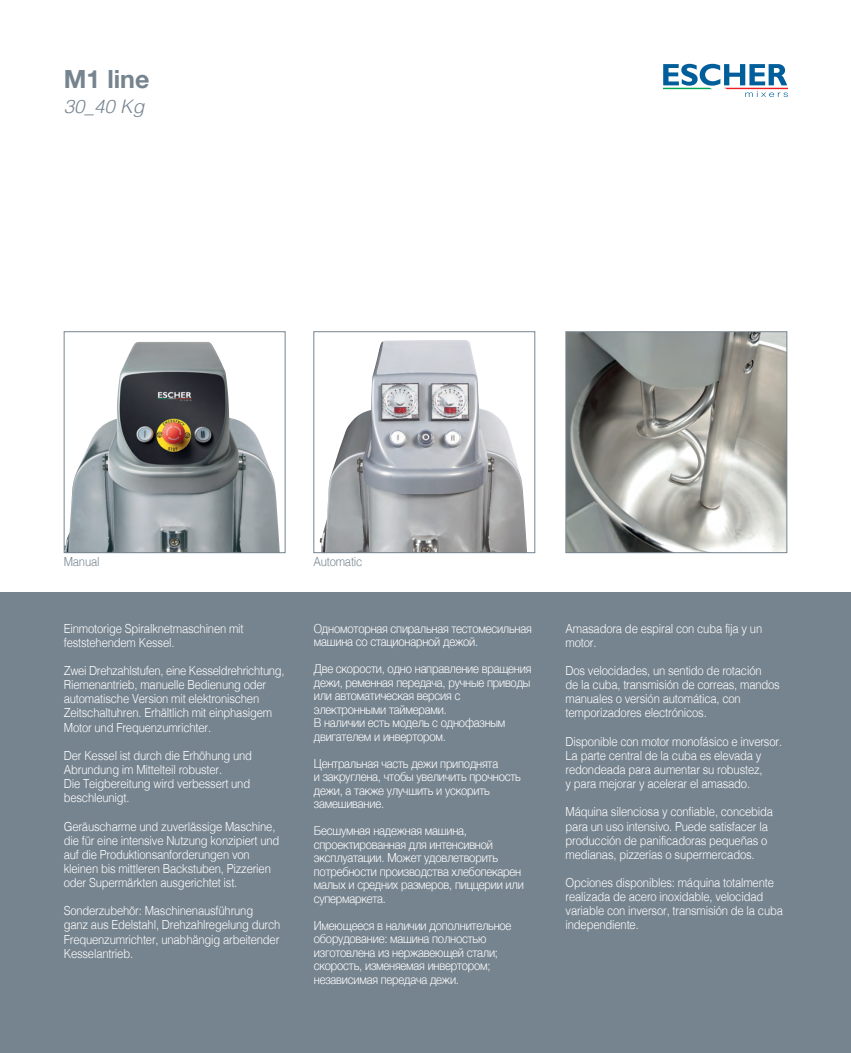
<style>
.page{position:relative;width:851px;height:1053px;background:#fff}
.page>*{position:absolute;margin:0;border:0;box-sizing:border-box;transform-origin:0 0}
.t1{font:700 25px "Helvetica Neue";color:#76848f}
.t2{font:italic 300 18.75px "Helvetica";color:#76848f}
.t3{font:300 12.5px/14.1px "Helvetica";letter-spacing:-.015em;color:#fff;scale:.9 1}
.t4{font:300 12.5px "Helvetica";letter-spacing:-.015em;color:#76848f;scale:.9 1}
</style>
<div class="page">
<svg style="left:663px;top:64px;width:124px;height:33px"></svg>
<img style="left:66px;top:342px;width:214px;height:209px">
<div style="left:64px;top:331px;width:221px;height:222px;border:1px solid #76848f"></div>
<img style="left:319px;top:340px;width:208px;height:211px">
<div style="left:313px;top:331px;width:222px;height:222px;border:1px solid #76848f"></div>
<img style="left:567px;top:333px;width:218px;height:218px">
<div style="left:565px;top:331px;width:222px;height:222px;border:1px solid #76848f"></div>
<div style="left:0;top:591px;width:850px;height:461px;background:#76848f"></div>
<h1 class="t1" style="left:64px;top:64px;width:87px">M1 line</h1>
<h2 class="t2" style="left:64px;top:99px;width:82px">30_40 Kg</h2>
<p class="t4" style="left:64px;top:556px;width:41px">Manual</p>
<p class="t4" style="left:313px;top:556px;width:56px">Automatic</p>
<p class="t3" style="left:64px;top:622px;width:201px">Einmotorige Spiralknetmaschinen mit feststehendem Kessel.</p>
<p class="t3" style="left:64px;top:664px;width:247px">Zwei Drehzahlstufen, eine Kesseldrehrichtung, Riemenantrieb, manuelle Bedienung oder automatische Version mit elektronischen Zeitschaltuhren. Erhältlich mit einphasigem Motor und Frequenzumrichter.</p>
<p class="t3" style="left:64px;top:749px;width:211px">Der Kessel ist durch die Erhöhung und<br>Abrundung im Mittelteil robuster.<br>Die Teigbereitung wird verbessert und beschleunigt.</p>
<p class="t3" style="left:64px;top:820px;width:241px">Geräuscharme und zuverlässige Maschine, die für eine intensive Nutzung konzipiert und auf die Produktionsanforderungen von kleinen bis mittleren Backstuben, Pizzerien oder Supermärkten ausgerichtet ist.</p>
<p class="t3" style="left:64px;top:904px;width:242px">Sonderzubehör: Maschinenausführung ganz aus Edelstahl, Drehzahlregelung durch Frequenzumrichter, unabhängig arbeitender Kesselantrieb.</p>
<p class="t3" style="left:314px;top:622px;width:243px;line-height:13.5px">Одномоторная спиральная тестомесильная машина со стационарной дежой.</p>
<p class="t3" style="left:314px;top:663px;width:243px;line-height:13.5px">Две скорости, одно направление вращения дежи, ременная передача, ручные приводы или автоматическая версия c электронными таймерами.<br>В наличии есть модель с однофазным двигателем и инвертором.</p>
<p class="t3" style="left:314px;top:757px;width:231px;line-height:13.5px">Центральная часть дежи приподнята<br>и закруглена, чтобы увеличить прочность дежи, а также улучшить и ускорить замешивание.</p>
<p class="t3" style="left:314px;top:825px;width:235px;line-height:13.5px">Бесшумная надежная машина, спроектированная для интенсивной эксплуатации. Может удовлетворить потребности производства хлебопекарен малых и средних размеров, пиццерии или супермаркета.</p>
<p class="t3" style="left:314px;top:919px;width:221px;line-height:13.5px">Имеющееся в наличии дополнительное оборудование: машина полностью изготовлена из нержавеющей стали; скорость, изменяемая инвертором; независимая передача дежи.</p>
<p class="t3" style="left:565px;top:622px;width:220px">Amasadora de espiral con cuba fija y un motor.</p>
<p class="t3" style="left:565px;top:664px;width:239px">Dos velocidades, un sentido de rotación<br>de la cuba, transmisión de correas, mandos manuales o versión automática, con temporizadores electrónicos.</p>
<p class="t3" style="left:565px;top:735px;width:242px">Disponible con motor monofásico e inversor.<br>La parte central de la cuba es elevada y redondeada para aumentar su robustez,<br>y para mejorar y acelerar el amasado.</p>
<p class="t3" style="left:565px;top:805px;width:232px">Máquina silenciosa y confiable, concebida para un uso intensivo. Puede satisfacer la producción de panificadoras pequeñas o medianas, pizzerías o supermercados.</p>
<p class="t3" style="left:565px;top:876px;width:243px">Opciones disponibles: máquina totalmente realizada de acero inoxidable, velocidad variable con inversor, transmisión de la cuba independiente.</p>
</div>
